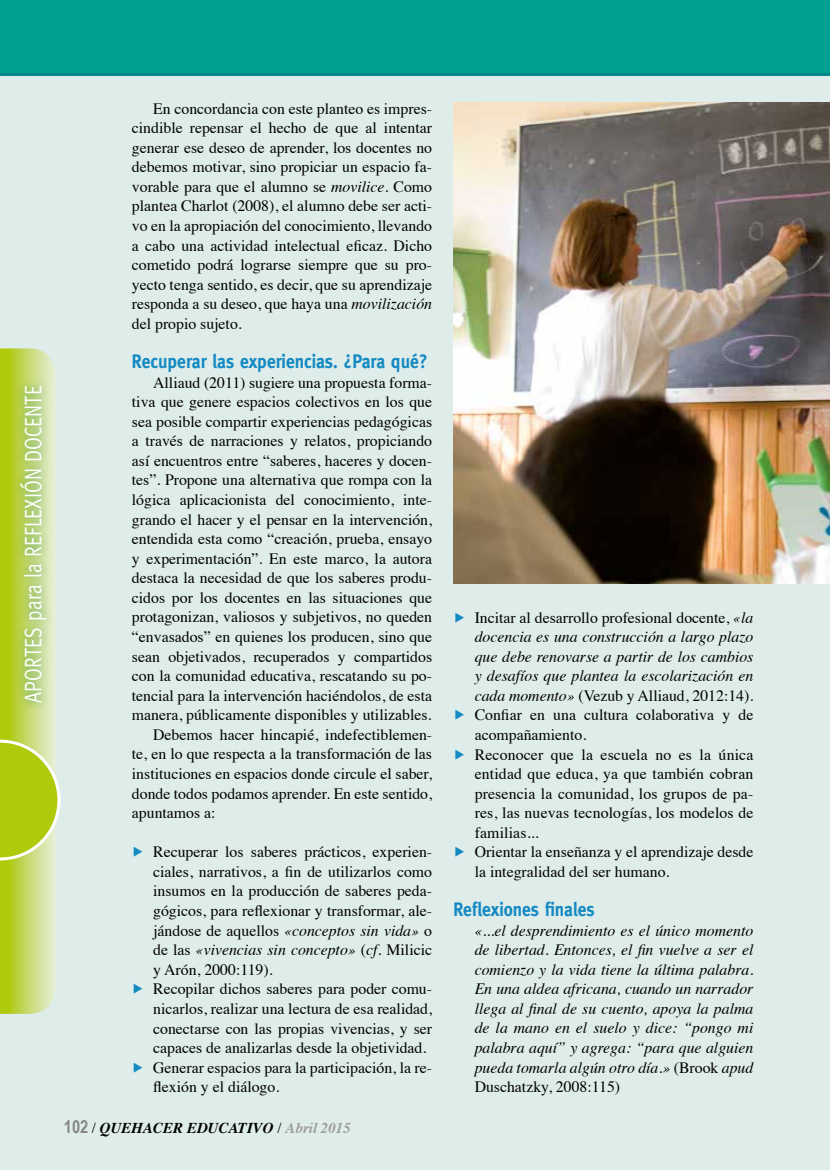
<style>
.page{position:relative;width:830px;height:1170px;background:#fff}
.page>*{position:absolute;margin:0;border:0;box-sizing:border-box;transform-origin:0 0}
.t1{font:24px "Meta";color:#fff;scale:.8 1}
.t2{font:700 19.5px "Meta";color:#148ac2;scale:.9 1}
.t3{font:15.75px/19.5px "Times";color:#000;text-align:justify}
.t4{font:italic 15.75px/19.5px "Times";color:#000;text-align:justify}
.t5{font:italic 700 15px "Times";color:#000}
.s1{font-style:italic}
.s2{color:#148ac2}
.s3{font-style:normal}
.s4{font-family:"Arial Narrow";font-style:normal;font-size:18px;color:#878787}
.s5{font-weight:400;font-style:normal}
.s6{color:#9d9d9c}
</style>
<div class="page">
<div style="left:0;top:0;width:829px;height:1169px;background:#deecea"></div>
<img style="left:453px;top:102px;width:376px;height:481px">
<svg style="left:0;top:348px;width:60px;height:665px;background:#c3d75d"></svg>
<div style="left:12px;top:378px;width:43px;height:333px;background:#007b3d;opacity:.6"></div>
<div style="left:0;top:0;width:829px;height:76px;background:#00a092"></div>
<h1 class="t1" style="left:19px;top:702px;width:396px;rotate:-90deg">Aportes para la Reflexi ón Docente</h1>
<h1 class="t1" style="left:19px;top:450px;width:80px;rotate:-90deg">e</h1>
<h1 class="t1" style="left:19px;top:830px;width:400px;rotate:-90deg">Área del Conocimiento Matemáticoe</h1>
<p class="t3" style="left:132px;top:97px;width:301px;text-indent:21px">En concordancia con este planteo es impres&shy;cindible repensar el hecho de que al intentar generar ese deseo de aprender, los docentes no debemos motivar, sino propiciar un espacio fa&shy;vorable para que el alumno se <span class="s1">movilice</span>. Como plantea Charlot (2008), el alumno debe ser acti&shy;vo en la apropiación del conocimiento, llevando a cabo una actividad intelectual eficaz. Dicho cometido podrá lograrse siempre que su pro&shy;yecto tenga sentido, es decir, que su aprendizaje responda a su deseo, que haya una <span class="s1">movilización </span>del propio sujeto.</p>
<p class="t2" style="left:132px;top:350px;width:330px">Recuperar las experiencias. ¿Para qué?</p>
<p class="t3" style="left:153px;top:371px;width:280px">Alliaud (2011) sugiere una propuesta forma-</p>
<p class="t3" style="left:132px;top:391px;width:301px">tiva que genere espacios colectivos en los que</p>
<p class="t3" style="left:132px;top:410px;width:301px">sea posible compartir experiencias pedagógicas</p>
<p class="t3" style="left:132px;top:430px;width:301px">a través de narraciones y relatos, propiciando</p>
<p class="t3" style="left:132px;top:449px;width:301px">así encuentros entre “saberes, haceres y docen-</p>
<p class="t3" style="left:132px;top:469px;width:301px">tes”. Propone una alternativa que rompa con la</p>
<p class="t3" style="left:132px;top:488px;width:301px">lógica aplicacionista del conocimiento, inte-</p>
<p class="t3" style="left:132px;top:508px;width:301px">grando el hacer y el pensar en la intervención,</p>
<p class="t3" style="left:132px;top:527px;width:301px">entendida esta como “creación, prueba, ensayo</p>
<p class="t3" style="left:132px;top:547px;width:301px">y experimentación”. En este marco, la autora</p>
<p class="t3" style="left:132px;top:567px;width:301px">destaca la necesidad de que los saberes produ-</p>
<p class="t3" style="left:132px;top:586px;width:301px">cidos por los docentes en las situaciones que</p>
<p class="t3" style="left:132px;top:606px;width:301px">protagonizan, valiosos y subjetivos, no queden</p>
<p class="t3" style="left:132px;top:625px;width:301px">“envasados” en quienes los producen, sino que</p>
<p class="t3" style="left:132px;top:645px;width:301px">sean objetivados, recuperados y compartidos</p>
<p class="t3" style="left:132px;top:664px;width:301px">con la comunidad educativa, rescatando su po-</p>
<p class="t3" style="left:132px;top:684px;width:301px">tencial para la intervención haciéndolos, de esta</p>
<p class="t3" style="left:132px;top:704px;width:301px">manera, públicamente disponibles y utilizables.</p>
<p class="t3" style="left:153px;top:723px;width:280px">Debemos hacer hincapié, indefectiblemen-</p>
<p class="t3" style="left:132px;top:743px;width:301px">te, en lo que respecta a la transformación de las</p>
<p class="t3" style="left:132px;top:762px;width:301px">instituciones en espacios donde circule el saber,</p>
<p class="t3" style="left:132px;top:782px;width:301px">donde todos podamos aprender. En este sentido,</p>
<p class="t3" style="left:132px;top:801px;width:85px">apuntamos a:</p>
<p class="t3" style="left:132px;top:840px;width:301px"><span class="s2">▶</span> Recuperar los saberes prácticos, experien-</p>
<p class="t3" style="left:153px;top:860px;width:280px">ciales, narrativos, a fin de utilizarlos como</p>
<p class="t3" style="left:153px;top:880px;width:280px">insumos en la producción de saberes peda-</p>
<p class="t3" style="left:153px;top:899px;width:280px">gógicos, para reflexionar y transformar, ale-</p>
<p class="t3" style="left:153px;top:919px;width:280px">jándose de aquellos <span class="s1">«conceptos sin vida»</span> o</p>
<p class="t4" style="left:153px;top:939px;width:280px"><span class="s3">de las</span> «vivencias sin concepto» <span class="s3">(</span>cf. <span class="s3">Milicic</span></p>
<p class="t3" style="left:153px;top:958px;width:121px">y Arón, 2000:119).</p>
<p class="t3" style="left:132px;top:977px;width:301px"><span class="s2">▶</span> Recopilar dichos saberes para poder comu-</p>
<p class="t3" style="left:153px;top:997px;width:280px">nicarlos, realizar una lectura de esa realidad,</p>
<p class="t3" style="left:153px;top:1016px;width:280px">conectarse con las propias vivencias, y ser</p>
<p class="t3" style="left:153px;top:1036px;width:274px">capaces de analizarlas desde la objetividad.</p>
<p class="t3" style="left:132px;top:1056px;width:301px"><span class="s2">▶</span> Generar espacios para la participación, la re-</p>
<p class="t3" style="left:153px;top:1075px;width:128px">flexión y el diálogo.</p>
<p class="t5" style="left:64px;top:1113px;width:288px"><span class="s4">102</span> <span class="s5">/</span> QUEHACER EDUCATIVO <span class="s5">/</span> <span class="s6">Abril 2015</span></p>
<p class="t3" style="left:453px;top:606px;width:301px"><span class="s2">▶</span> Incitar al desarrollo profesional docente, <span class="s1">«la</span></p>
<p class="t4" style="left:474px;top:626px;width:280px">docencia es una construcción a largo plazo</p>
<p class="t4" style="left:474px;top:645px;width:280px">que debe renovarse a partir de los cambios</p>
<p class="t4" style="left:474px;top:665px;width:280px">y desafíos que plantea la escolarización en</p>
<p class="t3" style="left:474px;top:684px;width:280px"><span class="s1">cada momento»</span> (Vezub y Alliaud, 2012:14).</p>
<p class="t3" style="left:453px;top:704px;width:301px"><span class="s2">▶</span> Confiar en una cultura colaborativa y de</p>
<p class="t3" style="left:474px;top:723px;width:113px">acompañamiento.</p>
<p class="t3" style="left:453px;top:743px;width:301px"><span class="s2">▶</span> Reconocer que la escuela no es la única</p>
<p class="t3" style="left:474px;top:762px;width:280px">entidad que educa, ya que también cobran</p>
<p class="t3" style="left:474px;top:782px;width:280px">presencia la comunidad, los grupos de pa-</p>
<p class="t3" style="left:474px;top:801px;width:280px">res, las nuevas tecnologías, los modelos de</p>
<p class="t3" style="left:474px;top:821px;width:66px">familias...</p>
<p class="t3" style="left:453px;top:841px;width:301px"><span class="s2">▶</span> Orientar la enseñanza y el aprendizaje desde</p>
<p class="t3" style="left:474px;top:860px;width:196px">la integralidad del ser humano.</p>
<p class="t2" style="left:453px;top:897px;width:158px">Reflexiones finales</p>
<p class="t4" style="left:474px;top:919px;width:280px">«...el desprendimiento es el único momento de libertad. Entonces, el fin vuelve a ser el comienzo y la vida tiene la última palabra.<br>En una aldea africana, cuando un narrador llega al final de su cuento, apoya la palma de la mano en el suelo y dice: “pongo mi palabra aquí” y agrega: “para que alguien pueda tomarla algún otro día.» <span class="s3">(Brook</span> apud <span class="s3">Duschatzky, 2008:115)</span></p>
</div>
